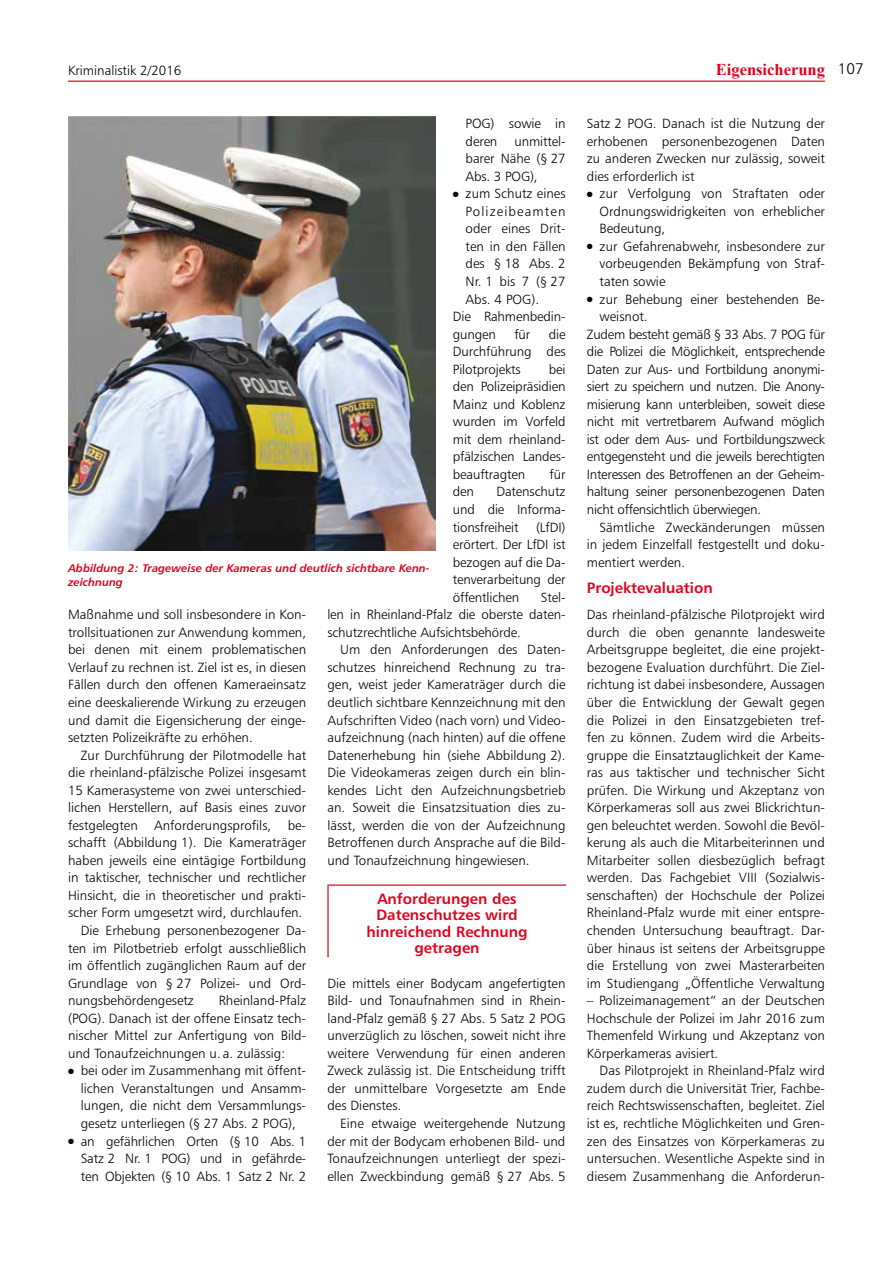
<style>
.page{position:relative;width:893px;height:1263px;background:#fff}
.page>*{position:absolute;margin:0;border:0;box-sizing:border-box;transform-origin:0 0}
.t1{font:700 16.5px "Times New Roman";color:#e2001a}
.t2{font:15px/16.5px "Humanist 777 BT Bold B";color:#e2001a;text-align:center}
.t3{font:13.35px/17.5px "Humanist 777 BT Light B";color:#000;text-align:justify}
.t4{font:13.35px "Humanist 777 BT Light B";letter-spacing:-.02em;color:#000}
.t5{font:13.35px "Humanist 777 BT Light B";letter-spacing:.08em;color:#000}
.t6{font:11.1px/14.1px "Humanist 777 BT Bold Italic B";color:#e2001a}
.s1{font-family:"Humanist 777 BT Light B";font-weight:400;font-size:15.45px;color:#000}
</style>
<div class="page">
<hr style="left:68px;top:81px;width:757px;height:1px;background:#e2001a">
<img style="left:68px;top:117px;width:368px;height:433px">
<hr style="left:327px;top:884px;width:239px;height:2px;background:#e2001a">
<hr style="left:327px;top:886px;width:2px;height:71px;background:#e2001a">
<p class="t3" style="left:68px;top:61px;width:115px">Kriminalistik 2/2016</p>
<p class="t1" style="left:716px;top:58px;width:149px">Eigensicherung <span class="s1">107</span></p>
<p class="t3" style="left:587px;top:114px;width:240px">Satz 2 POG. Danach ist die Nutzung der erhobenen personenbezogenen Daten zu anderen Zwecken nur zulässig, soweit dies erforderlich ist</p>
<p class="t3" style="left:600px;top:185px;width:227px;text-indent:-13px">● zur Verfolgung von Straftaten oder Ordnungswidrigkeiten von erheblicher Bedeutung,</p>
<p class="t3" style="left:600px;top:237px;width:227px;text-indent:-13px">● zur Gefahrenabwehr, insbesondere zur vorbeugenden Bekämpfung von Straf‑ taten sowie</p>
<p class="t3" style="left:587px;top:290px;width:240px">● zur Behebung einer bestehenden Be‑</p>
<p class="t3" style="left:600px;top:307px;width:50px">weisnot.</p>
<p class="t4" style="left:587px;top:326px;width:240px">Zudem besteht gemäß § 33 Abs. 7 POG für</p>
<p class="t4" style="left:587px;top:343px;width:240px">die Polizei die Möglichkeit, entsprechende</p>
<p class="t4" style="left:587px;top:361px;width:240px">Daten zur Aus‑ und Fortbildung anonymi‑</p>
<p class="t4" style="left:587px;top:378px;width:240px">siert zu speichern und nutzen. Die Anony‑</p>
<p class="t4" style="left:587px;top:396px;width:240px">misierung kann unterbleiben, soweit diese</p>
<p class="t4" style="left:587px;top:413px;width:240px">nicht mit vertretbarem Aufwand möglich</p>
<p class="t4" style="left:587px;top:431px;width:240px">ist oder dem Aus‑ und Fortbildungszweck</p>
<p class="t4" style="left:587px;top:449px;width:240px">entgegensteht und die jeweils berechtigten</p>
<p class="t4" style="left:587px;top:466px;width:240px">Interessen des Betroffenen an der Geheim‑</p>
<p class="t4" style="left:587px;top:484px;width:240px">haltung seiner personenbezogenen Daten</p>
<p class="t4" style="left:587px;top:501px;width:176px">nicht offensichtlich überwiegen.</p>
<p class="t3" style="left:600px;top:518px;width:227px">Sämtliche Zweckänderungen müssen</p>
<p class="t3" style="left:587px;top:535px;width:240px">in jedem Einzelfall festgestellt und doku‑</p>
<p class="t3" style="left:587px;top:553px;width:100px">mentiert werden.</p>
<p class="t2" style="left:587px;top:579px;width:127px">Projektevaluation</p>
<p class="t3" style="left:587px;top:606px;width:240px">Das rheinland-pfälzische Pilotprojekt wird durch die oben genannte landesweite Arbeitsgruppe begleitet, die eine projekt‑ bezogene Evaluation durchführt. Die Ziel‑ richtung ist dabei insbesondere, Aussagen über die Entwicklung der Gewalt gegen die Polizei in den Einsatzgebieten tref‑ fen zu können. Zudem wird die Arbeits‑ gruppe die Einsatztauglichkeit der Kame‑ ras aus taktischer und technischer Sicht prüfen. Die Wirkung und Akzeptanz von Körperkameras soll aus zwei Blickrichtun‑ gen beleuchtet werden. Sowohl die Bevöl‑ kerung als auch die Mitarbeiterinnen und Mitarbeiter sollen diesbezüglich befragt werden. Das Fachgebiet VIII (Sozialwis‑ senschaften) der Hochschule der Polizei Rheinland-Pfalz wurde mit einer entspre‑ chenden Untersuchung beauftragt. Dar‑ über hinaus ist seitens der Arbeitsgruppe die Erstellung von zwei Masterarbeiten im Studiengang „Öffentliche Verwaltung</p>
<p class="t3" style="left:587px;top:991px;width:240px">– Polizeimanagement“ an der Deutschen Hochschule der Polizei im Jahr 2016 zum Themenfeld Wirkung und Akzeptanz von Körperkameras avisiert.</p>
<p class="t3" style="left:587px;top:1062px;width:240px;text-indent:13px">Das Pilotprojekt in Rheinland-Pfalz wird zudem durch die Universität Trier, Fachbe‑ reich Rechtswissenschaften, begleitet. Ziel ist es, rechtliche Möglichkeiten und Gren‑ zen des Einsatzes von Körperkameras zu untersuchen. Wesentliche Aspekte sind in diesem Zusammenhang die Anforderun‑</p>
<p class="t3" style="left:466px;top:114px;width:101px">POG) sowie in deren</p>
<p class="t3" style="left:466px;top:132px;width:101px;text-indent:49px">unmittel‑ barer Nähe (§ 27<br>Abs. 3 POG),</p>
<p class="t3" style="left:453px;top:185px;width:114px">● zum Schutz eines</p>
<p class="t5" style="left:466px;top:203px;width:101px">Polizeibeamten</p>
<p class="t3" style="left:466px;top:220px;width:101px">oder eines Drit‑</p>
<p class="t3" style="left:466px;top:237px;width:101px">ten in den Fällen</p>
<p class="t3" style="left:466px;top:255px;width:101px">des § 18 Abs. 2</p>
<p class="t3" style="left:466px;top:272px;width:101px">Nr. 1 bis 7 (§ 27</p>
<p class="t3" style="left:466px;top:290px;width:75px">Abs. 4 POG).</p>
<p class="t3" style="left:453px;top:307px;width:113px">Die Rahmenbedin-</p>
<p class="t3" style="left:453px;top:325px;width:45px">gungen</p>
<p class="t3" style="left:514px;top:325px;width:17px">für</p>
<p class="t3" style="left:453px;top:325px;width:114px;text-indent:96px">die Durchführung des Pilotprojekts</p>
<p class="t3" style="left:453px;top:360px;width:114px;text-indent:96px">bei den Polizeipräsidien Mainz und Koblenz wurden im Vorfeld mit dem rheinland&shy;pfälzischen Landes‑ beauftragten</p>
<p class="t3" style="left:550px;top:465px;width:17px">für</p>
<p class="t3" style="left:453px;top:483px;width:114px;text-indent:44px">Datenschutz und die Informa‑ tionsfreiheit</p>
<p class="t3" style="left:453px;top:483px;width:23px">den</p>
<p class="t3" style="left:453px;top:518px;width:114px;text-indent:83px">(LfDI) erörtert. Der LfDI ist bezogen auf die Da‑ tenverarbeitung der öffentlichen</p>
<p class="t6" style="left:68px;top:561px;width:363px">Abbildung 2: Trageweise der Kameras und deutlich sichtbare Kenn&shy;zeichnung</p>
<p class="t3" style="left:68px;top:606px;width:240px">Maßnahme und soll insbesondere in Kon‑ trollsituationen zur Anwendung kommen, bei denen mit einem problematischen Verlauf zu rechnen ist. Ziel ist es, in diesen Fällen durch den offenen Kameraeinsatz eine deeskalierende Wirkung zu erzeugen und damit die Eigensicherung der einge‑ setzten Polizeikräfte zu erhöhen.</p>
<p class="t3" style="left:81px;top:746px;width:227px">Zur Durchführung der Pilotmodelle hat</p>
<p class="t3" style="left:68px;top:763px;width:240px">die rheinland-pfälzische Polizei insgesamt</p>
<p class="t3" style="left:68px;top:781px;width:240px">15 Kamerasysteme von zwei unterschied‑</p>
<p class="t3" style="left:68px;top:799px;width:240px">lichen Herstellern, auf Basis eines zuvor</p>
<p class="t3" style="left:68px;top:816px;width:240px">festgelegten Anforderungsprofils, be‑</p>
<p class="t3" style="left:68px;top:834px;width:240px">schafft (Abbildung 1). Die Kameraträger</p>
<p class="t3" style="left:68px;top:851px;width:240px">haben jeweils eine eintägige Fortbildung</p>
<p class="t3" style="left:68px;top:869px;width:240px">in taktischer, technischer und rechtlicher</p>
<p class="t3" style="left:68px;top:886px;width:240px">Hinsicht, die in theoretischer und prakti‑</p>
<p class="t3" style="left:68px;top:904px;width:236px">scher Form umgesetzt wird, durchlaufen.</p>
<p class="t3" style="left:81px;top:921px;width:227px">Die Erhebung personenbezogener Da‑</p>
<p class="t3" style="left:68px;top:939px;width:240px">ten im Pilotbetrieb erfolgt ausschließlich</p>
<p class="t3" style="left:68px;top:956px;width:240px">im öffentlich zugänglichen Raum auf der</p>
<p class="t3" style="left:68px;top:974px;width:240px">Grundlage von § 27 Polizei‑ und Ord‑</p>
<p class="t3" style="left:68px;top:991px;width:128px">nungsbehördengesetz</p>
<p class="t3" style="left:327px;top:588px;width:240px;text-indent:214px">Stel‑ len in Rheinland-Pfalz die oberste daten‑ schutzrechtliche Aufsichtsbehörde.</p>
<p class="t3" style="left:327px;top:641px;width:240px;text-indent:13px">Um den Anforderungen des Daten‑ schutzes hinreichend Rechnung zu tra‑ gen, weist jeder Kameraträger durch die deutlich sichtbare Kennzeichnung mit den Aufschriften Video (nach vorn) und Video‑ aufzeichnung (nach hinten) auf die offene Datenerhebung hin (siehe Abbildung 2).<br>Die Videokameras zeigen durch ein blin‑ kendes Licht den Aufzeichnungsbetrieb an. Soweit die Einsatzsituation dies zu‑ lässt, werden die von der Aufzeichnung Betroffenen durch Ansprache auf die Bild‑ und Tonaufzeichnung hingewiesen.</p>
<p class="t2" style="left:366px;top:890px;width:163px">Anforderungen des<br>Datenschutzes wird hinreichend Rechnung getragen</p>
<p class="t3" style="left:327px;top:974px;width:240px">Die mittels einer Bodycam angefertigten Bild‑ und Tonaufnahmen sind in Rhein‑ land-Pfalz gemäß § 27 Abs. 5 Satz 2 POG unverzüglich zu löschen, soweit nicht ihre weitere Verwendung für einen anderen Zweck zulässig ist. Die Entscheidung trifft der unmittelbare Vorgesetzte am Ende des Dienstes.</p>
<p class="t3" style="left:327px;top:1114px;width:240px;text-indent:13px">Eine etwaige weitergehende Nutzung der mit der Bodycam erhobenen Bild‑ und Tonaufzeichnungen unterliegt der spezi‑ ellen Zweckbindung gemäß § 27 Abs. 5</p>
<p class="t3" style="left:68px;top:991px;width:240px;text-indent:151px">Rheinland-Pfalz (POG). Danach ist der offene Einsatz tech‑ nischer Mittel zur Anfertigung von Bild‑ und Tonaufzeichnungen u. a. zulässig:</p>
<p class="t3" style="left:81px;top:1062px;width:227px;text-indent:-13px">● bei oder im Zusammenhang mit öffent‑ lichen Veranstaltungen und Ansamm‑ lungen, die nicht dem Versammlungs‑ gesetz unterliegen (§ 27 Abs. 2 POG),</p>
<p class="t3" style="left:81px;top:1132px;width:227px;text-indent:-13px">● an gefährlichen Orten (§ 10 Abs. 1<br>Satz 2 Nr. 1 POG) und in gefährde‑ ten Objekten (§ 10 Abs. 1 Satz 2 Nr. 2</p>
</div>
